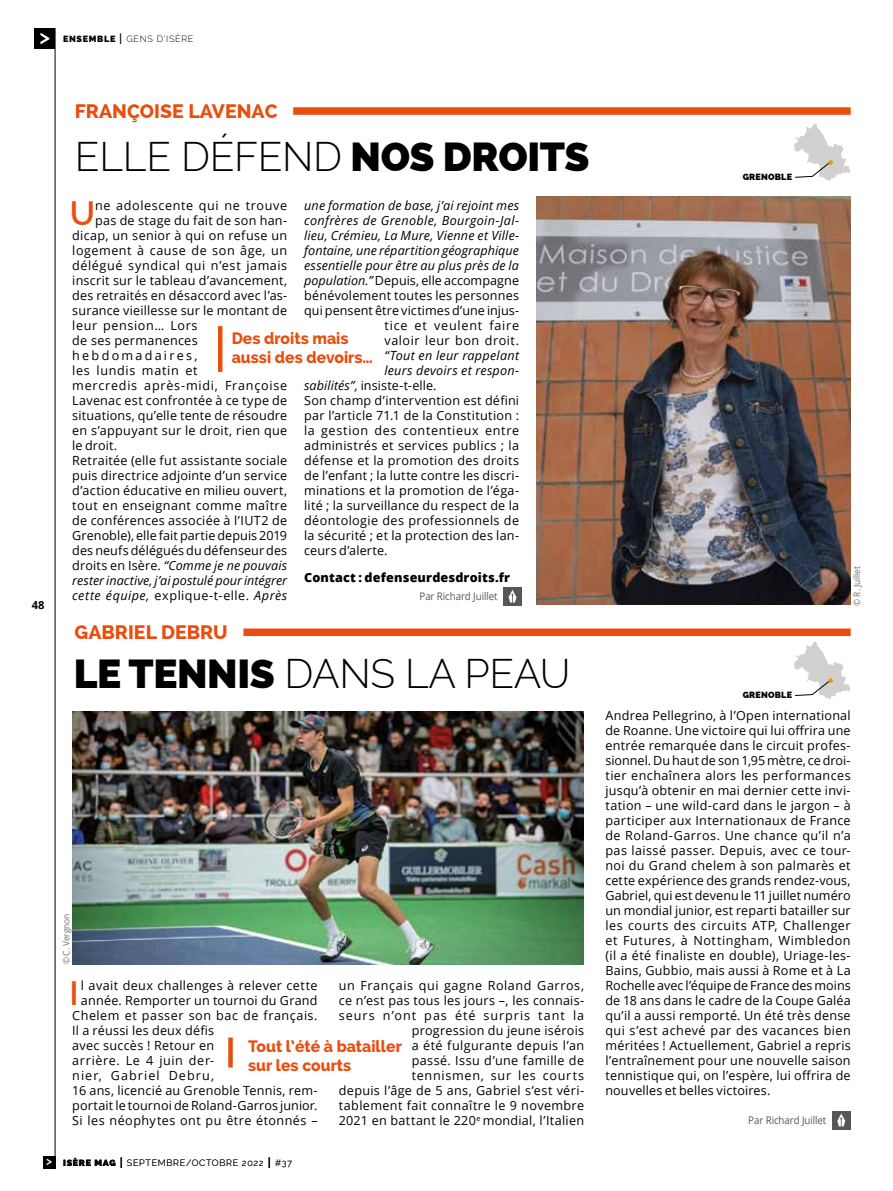
<style>
.page{position:relative;width:893px;height:1191px;background:#fff}
.page>*{position:absolute;margin:0;border:0;box-sizing:border-box;transform-origin:0 0}
.t1{font:300 40.5px "Raleway";letter-spacing:-.01em;color:#000}
.t2{font:600 33.75px "Raleway";color:#e94e0f}
.t3{font:600 21px "Raleway";color:#fff}
.t4{font:800 19.5px "Raleway";color:#e94e0f}
.t5{font:800 16.5px/19.5px "Raleway";color:#e94e0f;scale:.95 1}
.t6{font:12.6px/15px "Open Sans";letter-spacing:.025em;color:#000;text-align:right}
.t7{font:italic 12.6px/15px "Open Sans";letter-spacing:.01em;color:#000;text-align:right}
.t8{font:12.6px "Open Sans";letter-spacing:.005em;color:#000}
.t9{font:12.6px "Open Sans";letter-spacing:.045em;color:#000}
.t10{font:12.6px "Open Sans";letter-spacing:.05em;color:#000}
.t11{font:italic 12.6px "Open Sans";letter-spacing:.04em;color:#000}
.t12{font:12.6px "Open Sans";letter-spacing:.06em;color:#000}
.t13{font:800 12.6px "Open Sans";letter-spacing:.015em;color:#000}
.t14{font:12.6px "Open Sans";letter-spacing:.085em;color:#000}
.t15{font:12.6px "Open Sans";letter-spacing:.055em;color:#000}
.t16{font:12.6px "Open Sans";letter-spacing:.18em;color:#000}
.t17{font:600 12px "Raleway";color:#fff}
.t18{font:700 11.1px "Open Sans";color:#000}
.t19{font:10.5px "Open Sans";letter-spacing:-.01em;color:#575756;scale:.93 1}
.t20{font:300 9px "Raleway";letter-spacing:.075em;color:#000}
.t21{font:9px "Open Sans";letter-spacing:-.01em;color:#706f6f;scale:.93 1}
.t22{font:800 9px "Raleway";letter-spacing:.02em;color:#000}
.s1{font-weight:800}
.s2{font-weight:400;font-size:15px}
.s3{font-style:normal}
.s4{font-style:italic}
</style>
<div class="page">
<hr style="left:55px;top:28px;width:1px;height:1129px;background:#000">
<div style="left:34px;top:28px;width:21px;height:21px;background:#000"></div>
<div style="left:43px;top:1155px;width:12px;height:13px;background:#000"></div>
<img style="left:536px;top:196px;width:314px;height:408px">
<div style="left:293px;top:107px;width:558px;height:8px;background:#e94e0f"></div>
<hr style="left:218px;top:326px;width:4px;height:46px;background:#e94e0f">
<svg style="left:794px;top:123px;width:56px;height:58px"></svg>
<svg style="left:794px;top:641px;width:56px;height:58px"></svg>
<div style="left:243px;top:628px;width:608px;height:8px;background:#e94e0f"></div>
<div style="left:228px;top:1037px;width:5px;height:30px;background:#e94e0f"></div>
<img style="left:73px;top:712px;width:510px;height:252px">
<div style="left:503px;top:587px;width:19px;height:18px;background:#575756"></div>
<svg style="left:509px;top:590px;width:7px;height:12px"></svg>
<div style="left:832px;top:1111px;width:18px;height:18px;background:#575756"></div>
<svg style="left:837px;top:1113px;width:8px;height:13px"></svg>
<h3 class="t3" style="left:39px;top:24px;width:12px">&gt;</h3>
<p class="t20" style="left:63px;top:34px;width:132px"><span class="s1">ENSEMBLE</span> <span class="s2">I</span> GENS D’ISÈRE</p>
<p class="t18" style="left:32px;top:597px;width:14px">48</p>
<h3 class="t4" style="left:75px;top:100px;width:204px">FRANÇOISE LAVENAC</h3>
<h1 class="t1" style="left:75px;top:133px;width:516px">ELLE DÉFEND <span class="s1">NOS DROITS</span></h1>
<p class="t7" style="left:304px;top:198px;width:216px">une formation de base, j’ai rejoint mes confrères de Grenoble, Bourgoin-Jal&shy;lieu, Crémieu, La Mure, Vienne et Ville&shy;fontaine, une répartition géographique essentielle pour être au plus près de la population.” <span class="s3">Depuis, elle accompagne bénévolement toutes les personnes qui pensent être victimes d’une injus&shy;tice et veulent faire<br>valoir leur bon droit.</span></p>
<p class="t7" style="left:384px;top:348px;width:136px">“Tout en leur rappelant</p>
<p class="t7" style="left:384px;top:363px;width:136px">leurs devoirs et respon-</p>
<p class="t8" style="left:304px;top:377px;width:134px"><span class="s4">sabilités”,</span> insiste-t-elle.</p>
<p class="t6" style="left:304px;top:393px;width:216px">Son champ d’intervention est défini</p>
<p class="t6" style="left:304px;top:408px;width:216px">par l’article 71.1 de la Constitution :</p>
<p class="t10" style="left:304px;top:422px;width:216px">la gestion des contentieux entre</p>
<p class="t6" style="left:304px;top:438px;width:216px">administrés et services publics ; la</p>
<p class="t6" style="left:304px;top:453px;width:216px">défense et la promotion des droits</p>
<p class="t6" style="left:304px;top:468px;width:216px">de l’enfant ; la lutte contre les discri-</p>
<p class="t6" style="left:304px;top:483px;width:216px">minations et la promotion de l’éga-</p>
<p class="t6" style="left:304px;top:498px;width:216px">lité ; la surveillance du respect de la</p>
<p class="t6" style="left:304px;top:513px;width:216px">déontologie des professionnels de</p>
<p class="t6" style="left:304px;top:528px;width:216px">la sécurité ; et la protection des lan-</p>
<p class="t6" style="left:304px;top:543px;width:85px">ceurs d’alerte.</p>
<p class="t13" style="left:304px;top:568px;width:207px">Contact : defenseurdesdroits.fr</p>
<h2 class="t2" style="left:70px;top:194px;width:27px">U</h2>
<p class="t9" style="left:95px;top:197px;width:194px">ne adolescente qui ne trouve</p>
<p class="t6" style="left:95px;top:213px;width:194px">pas de stage du fait de son han-</p>
<p class="t6" style="left:72px;top:228px;width:216px">dicap, un senior à qui on refuse un</p>
<p class="t9" style="left:72px;top:242px;width:216px">logement à cause de son âge, un</p>
<p class="t9" style="left:72px;top:257px;width:216px">délégué syndical qui n’est jamais</p>
<p class="t6" style="left:72px;top:273px;width:216px">inscrit sur le tableau d’avancement,</p>
<p class="t6" style="left:72px;top:288px;width:216px">des retraités en désaccord avec l’as-</p>
<p class="t6" style="left:72px;top:303px;width:216px">surance vieillesse sur le montant de</p>
<p class="t10" style="left:72px;top:317px;width:127px">leur pension… Lors</p>
<p class="t6" style="left:72px;top:333px;width:127px">de ses permanences</p>
<p class="t16" style="left:72px;top:347px;width:127px">hebdomadaires,</p>
<p class="t15" style="left:72px;top:362px;width:127px">les lundis matin et</p>
<p class="t12" style="left:72px;top:377px;width:216px">mercredis après-midi, Françoise</p>
<p class="t6" style="left:72px;top:393px;width:216px">Lavenac est confrontée à ce type de</p>
<p class="t6" style="left:72px;top:408px;width:216px">situations, qu’elle tente de résoudre</p>
<p class="t6" style="left:72px;top:423px;width:216px">en s’appuyant sur le droit, rien que</p>
<p class="t6" style="left:72px;top:438px;width:47px">le droit.</p>
<p class="t6" style="left:72px;top:453px;width:216px">Retraitée (elle fut assistante sociale</p>
<p class="t6" style="left:72px;top:468px;width:216px">puis directrice adjointe d’un service</p>
<p class="t6" style="left:72px;top:483px;width:216px">d’action éducative en milieu ouvert,</p>
<p class="t6" style="left:72px;top:498px;width:216px">tout en enseignant comme maître</p>
<p class="t6" style="left:72px;top:513px;width:216px">de conférences associée à l’IUT2 de</p>
<p class="t8" style="left:72px;top:527px;width:216px">Grenoble), elle fait partie depuis 2019</p>
<p class="t8" style="left:72px;top:542px;width:216px">des neufs délégués du défenseur des</p>
<p class="t7" style="left:72px;top:558px;width:216px"><span class="s3">droits en Isère.</span> “Comme je ne pouvais</p>
<p class="t7" style="left:72px;top:573px;width:216px">rester inactive, j’ai postulé pour intégrer</p>
<p class="t11" style="left:72px;top:587px;width:216px">cette équipe, <span class="s3">explique-t-elle.</span> Après</p>
<h3 class="t5" style="left:232px;top:328px;width:150px">Des droits mais aussi des devoirs…</h3>
<p class="t19" style="left:420px;top:589px;width:85px">Par Richard Juillet</p>
<h3 class="t4" style="left:75px;top:621px;width:155px">GABRIEL DEBRU</h3>
<h1 class="t1" style="left:74px;top:650px;width:498px"><span class="s1">LE TENNIS</span> DANS LA PEAU</h1>
<p class="t21" style="left:60px;top:964px;width:56px;rotate:-90deg">© C. Vergnon</p>
<h2 class="t2" style="left:70px;top:974px;width:11px">I</h2>
<p class="t6" style="left:81px;top:978px;width:238px">l avait deux challenges à relever cette</p>
<p class="t6" style="left:339px;top:978px;width:247px">un Français qui gagne Roland Garros, ce n’est pas tous les jours –, les connais&shy;seurs n’ont pas été surpris tant la progression du jeune isérois<br>a été fulgurante depuis l’an<br>passé. Issu d’une famille de tennismen, sur les courts<br>depuis l’âge de 5 ans, Gabriel s’est véri&shy;tablement fait connaître le 9 novembre 2021 en battant le 220<sup>e</sup> mondial, l’Italien</p>
<p class="t6" style="left:81px;top:993px;width:238px">année. Remporter un tournoi du Grand</p>
<p class="t6" style="left:72px;top:1008px;width:247px">Chelem et passer son bac de français.</p>
<p class="t6" style="left:72px;top:1023px;width:143px">Il a réussi les deux défis</p>
<p class="t6" style="left:72px;top:1038px;width:143px">avec succès ! Retour en</p>
<p class="t10" style="left:72px;top:1052px;width:143px">arrière. Le 4 juin der-</p>
<p class="t14" style="left:72px;top:1067px;width:143px">nier, Gabriel Debru,</p>
<p class="t6" style="left:72px;top:1083px;width:247px">16 ans, licencié au Grenoble Tennis, rem-</p>
<p class="t8" style="left:72px;top:1097px;width:247px">portait le tournoi de Roland-Garros junior.</p>
<p class="t6" style="left:72px;top:1113px;width:247px">Si les néophytes ont pu être étonnés –</p>
<h3 class="t5" style="left:248px;top:1036px;width:163px">Tout l’été à batailler sur les courts</h3>
<p class="t17" style="left:46px;top:1153px;width:8px">&gt;</p>
<p class="t20" style="left:63px;top:1157px;width:231px"><span class="s1">ISÈRE MAG</span> <span class="s2">I</span> SEPTEMBRE/OCTOBRE 2022 <span class="s2">I</span> #37</p>
<p class="t22" style="left:743px;top:171px;width:51px">GRENOBLE</p>
<p class="t22" style="left:743px;top:689px;width:51px">GRENOBLE</p>
<p class="t21" style="left:851px;top:605px;width:44px;rotate:-90deg">© R. Juillet</p>
<p class="t6" style="left:605px;top:708px;width:247px;text-align:justify">Andrea Pellegrino, à l’Open international de Roanne. Une victoire qui lui offrira une entrée remarquée dans le circuit profes&shy;sionnel. Du haut de son 1,95 mètre, ce droi&shy;tier enchaînera alors les performances jusqu’à obtenir en mai dernier cette invi&shy;tation – une wild-card dans le jargon – à participer aux Internationaux de France de Roland-Garros. Une chance qu’il n’a pas laissé passer. Depuis, avec ce tour&shy;noi du Grand chelem à son palmarès et cette expérience des grands rendez-vous, Gabriel, qui est devenu le 11 juillet numéro un mondial junior, est reparti batailler sur les courts des circuits ATP, Challenger et Futures, à Nottingham, Wimbledon (il a été finaliste en double), Uriage-les-Bains, Gubbio, mais aussi à Rome et à La Rochelle avec l’équipe de France des moins de 18 ans dans le cadre de la Coupe Galéa qu’il a aussi remporté. Un été très dense qui s’est achevé par des vacances bien méritées ! Actuellement, Gabriel a repris l’entraînement pour une nouvelle saison tennistique qui, on l’espère, lui offrira de nouvelles et belles victoires.</p>
<p class="t19" style="left:748px;top:1113px;width:85px">Par Richard Juillet</p>
</div>
